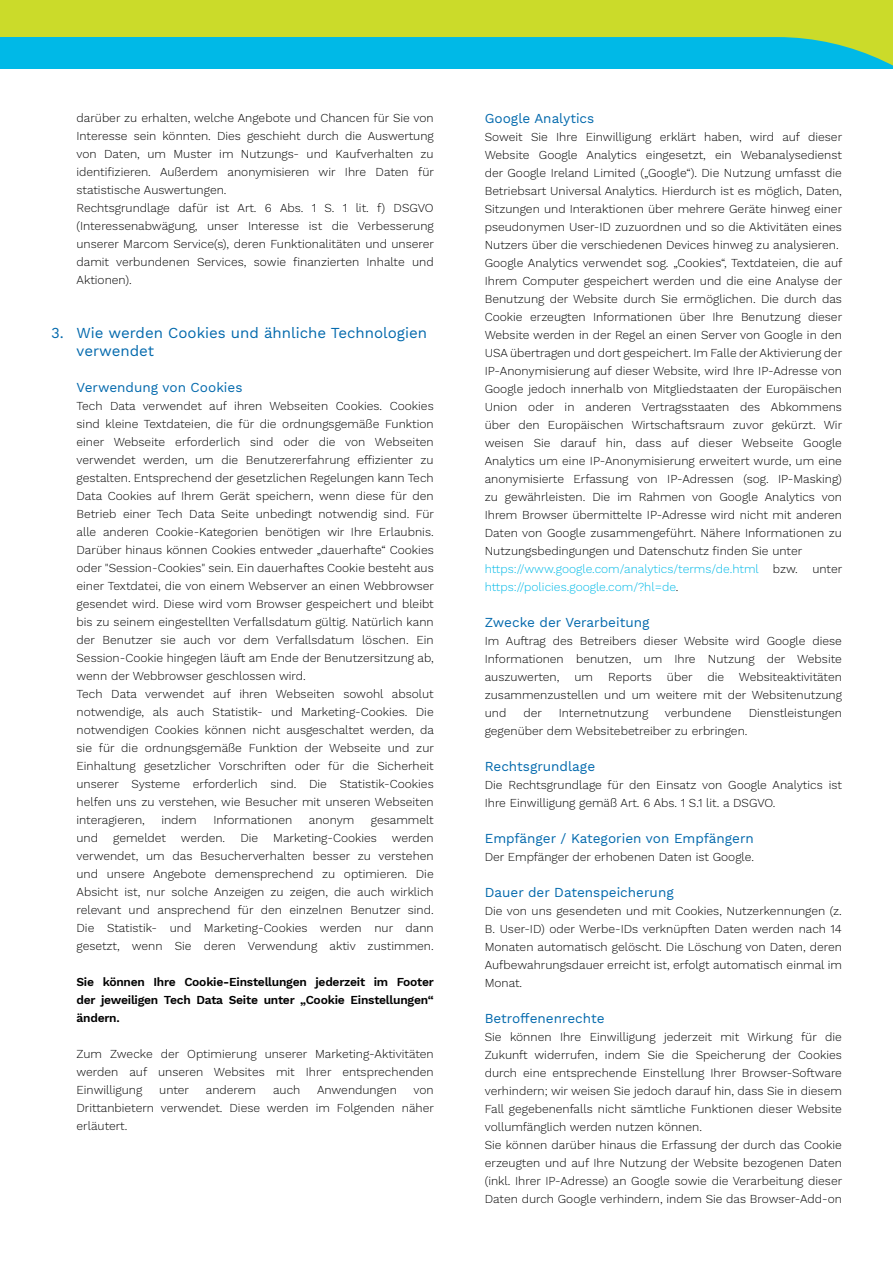
<style>
.page{position:relative;width:893px;height:1263px;background:#fff}
.page>*{position:absolute;margin:0;border:0;box-sizing:border-box;transform-origin:0 0}
.t1{font:15px/18px "Work Sans";color:#0068ac}
.t2{font:13.5px "Work Sans";color:#0068ac}
.t3{font:300 12px/18px "Work Sans";color:#000;text-align:justify}
.t4{font:600 12px/18px "Work Sans";letter-spacing:-.02em;color:#000;text-align:justify}
.s1{color:#00b9e7}
</style>
<div class="page">
<div style="left:0;top:0;width:893px;height:37px;background:#cbdb2a"></div>
<div style="left:0;top:37px;width:893px;height:31px;background:#00b9e7"></div>
<p class="t3" style="left:77px;top:109px;width:359px;text-align:left">darüber zu erhalten, welche Angebote und Chancen für Sie von Interesse sein könnten. Dies geschieht durch die Auswertung von Daten, um Muster im Nutzungs- und Kaufverhalten zu identifizieren. Außerdem anonymisieren wir Ihre Daten für statistische Auswertungen.<br>Rechtsgrundlage dafür ist Art. 6 Abs. 1 S. 1 lit. f) DSGVO (Interessenabwägung, unser Interesse ist die Verbesserung unserer Marcom Service(s), deren Funktionalitäten und unserer damit verbundenen Services, sowie finanzierten Inhalte und Aktionen).</p>
<p class="t1" style="left:77px;top:324px;width:352px;text-indent:-26px">3. Wie werden Cookies und ähnliche Technologien verwendet</p>
<p class="t2" style="left:77px;top:379px;width:167px">Verwendung von Cookies</p>
<p class="t3" style="left:77px;top:397px;width:359px;text-align:left">Tech Data verwendet auf ihren Webseiten Cookies. Cookies sind kleine Textdateien, die für die ordnungsgemäße Funktion einer Webseite erforderlich sind oder die von Webseiten verwendet werden, um die Benutzererfahrung effizienter zu gestalten. Entsprechend der gesetzlichen Regelungen kann Tech Data Cookies auf Ihrem Gerät speichern, wenn diese für den Betrieb einer Tech Data Seite unbedingt notwendig sind. Für alle anderen Cookie-Kategorien benötigen wir Ihre Erlaubnis.<br>Darüber hinaus können Cookies entweder „dauerhafte“ Cookies oder "Session-Cookies" sein. Ein dauerhaftes Cookie besteht aus einer Textdatei, die von einem Webserver an einen Webbrowser gesendet wird. Diese wird vom Browser gespeichert und bleibt bis zu seinem eingestellten Verfallsdatum gültig. Natürlich kann der Benutzer sie auch vor dem Verfallsdatum löschen. Ein Session-Cookie hingegen läuft am Ende der Benutzersitzung ab, wenn der Webbrowser geschlossen wird.<br>Tech Data verwendet auf ihren Webseiten sowohl absolut notwendige, als auch Statistik- und Marketing-Cookies. Die notwendigen Cookies können nicht ausgeschaltet werden, da sie für die ordnungsgemäße Funktion der Webseite und zur Einhaltung gesetzlicher Vorschriften oder für die Sicherheit unserer Systeme erforderlich sind. Die Statistik-Cookies helfen uns zu verstehen, wie Besucher mit unseren Webseiten interagieren,</p>
<p class="t3" style="left:161px;top:811px;width:37px">indem</p>
<p class="t3" style="left:213px;top:811px;width:81px">Informationen</p>
<p class="t3" style="left:309px;top:811px;width:47px">anonym</p>
<p class="t3" style="left:371px;top:811px;width:64px">gesammelt</p>
<p class="t3" style="left:77px;top:829px;width:359px;text-indent:197px">Marketing-Cookies werden verwendet, um das Besucherverhalten besser zu verstehen und unsere Angebote demensprechend zu optimieren. Die Absicht ist, nur solche Anzeigen zu zeigen, die auch wirklich relevant und ansprechend für den einzelnen Benutzer sind.<br>Die Statistik- und Marketing-Cookies werden nur dann gesetzt, wenn Sie deren Verwendung aktiv zustimmen.</p>
<p class="t4" style="left:77px;top:973px;width:359px">Sie können Ihre Cookie-Einstellungen jederzeit im Footer der jeweiligen Tech Data Seite unter „Cookie Einstellungen“ ändern.</p>
<p class="t3" style="left:77px;top:1045px;width:359px">Zum Zwecke der Optimierung unserer Marketing-Aktivitäten werden auf unseren Websites mit Ihrer entsprechenden Einwilligung</p>
<p class="t3" style="left:77px;top:829px;width:23px">und</p>
<p class="t3" style="left:113px;top:829px;width:114px">gemeldet werden.</p>
<p class="t3" style="left:240px;top:829px;width:19px">Die</p>
<p class="t3" style="left:159px;top:1081px;width:31px">unter</p>
<p class="t3" style="left:206px;top:1081px;width:52px">anderem</p>
<p class="t3" style="left:273px;top:1081px;width:29px">auch</p>
<p class="t3" style="left:317px;top:1081px;width:81px">Anwendungen</p>
<p class="t3" style="left:77px;top:1081px;width:359px;text-indent:337px">von Drittanbietern verwendet. Diese werden im Folgenden näher erläutert.</p>
<p class="t2" style="left:485px;top:111px;width:111px">Google Analytics</p>
<p class="t3" style="left:485px;top:129px;width:359px;text-align:left">Soweit Sie Ihre Einwilligung erklärt haben, wird auf dieser Website Google Analytics eingesetzt, ein Webanalysedienst der Google Ireland Limited („Google“). Die Nutzung umfasst die Betriebsart Universal Analytics. Hierdurch ist es möglich, Daten, Sitzungen und Interaktionen über mehrere Geräte hinweg einer pseudonymen User-ID zuzuordnen und so die Aktivitäten eines Nutzers über die verschiedenen Devices hinweg zu analysieren.<br>Google Analytics verwendet sog. „Cookies“, Textdateien, die auf Ihrem Computer gespeichert werden und die eine Analyse der Benutzung der Website durch Sie ermöglichen. Die durch das Cookie erzeugten Informationen über Ihre Benutzung dieser Website werden in der Regel an einen Server von Google in den USA übertragen und dort gespeichert. Im Falle der Aktivierung der IP-Anonymisierung auf dieser Website, wird Ihre IP-Adresse von Google jedoch innerhalb von Mitgliedstaaten der Europäischen Union oder in anderen Vertragsstaaten des Abkommens über den Europäischen Wirtschaftsraum zuvor gekürzt. Wir weisen Sie darauf hin, dass auf dieser Webseite Google Analytics um eine IP-Anonymisierung erweitert wurde, um eine anonymisierte Erfassung von IP-Adressen (sog. IP-Masking) zu gewährleisten. Die im Rahmen von Google Analytics von Ihrem Browser übermittelte IP-Adresse wird nicht mit anderen Daten von Google zusammengeführt. Nähere Informationen zu Nutzungsbedingungen und Datenschutz finden Sie unter <span class="s1">https://www.google.com/analytics/terms/de.html</span> bzw. unter <span class="s1">https://policies.google.com/?hl=de</span>.</p>
<p class="t2" style="left:485px;top:615px;width:166px">Zwecke der Verarbeitung</p>
<p class="t3" style="left:485px;top:633px;width:359px">Im Auftrag des Betreibers dieser Website wird Google diese Informationen benutzen, um Ihre Nutzung der Website auszuwerten,</p>
<p class="t3" style="left:485px;top:669px;width:359px;text-indent:182px">über die Websiteaktivitäten zusammenzustellen und um weitere mit der Websitenutzung und</p>
<p class="t3" style="left:574px;top:669px;width:20px">um</p>
<p class="t3" style="left:608px;top:669px;width:45px">Reports</p>
<p class="t3" style="left:523px;top:705px;width:20px">der</p>
<p class="t3" style="left:559px;top:705px;width:91px">Internetnutzung</p>
<p class="t3" style="left:665px;top:705px;width:68px">verbundene</p>
<p class="t3" style="left:749px;top:705px;width:95px">Dienstleistungen</p>
<p class="t3" style="left:485px;top:723px;width:264px">gegenüber dem Websitebetreiber zu erbringen.</p>
<p class="t2" style="left:485px;top:759px;width:112px">Rechtsgrundlage</p>
<p class="t3" style="left:485px;top:777px;width:359px">Die Rechtsgrundlage für den Einsatz von Google Analytics ist<br>Ihre Einwilligung gemäß Art. 6 Abs. 1 S.1 lit. a DSGVO.</p>
<p class="t2" style="left:485px;top:831px;width:271px">Empfänger / Kategorien von Empfängern</p>
<p class="t3" style="left:485px;top:849px;width:271px">Der Empfänger der erhobenen Daten ist Google.</p>
<p class="t2" style="left:485px;top:885px;width:190px">Dauer der Datenspeicherung</p>
<p class="t3" style="left:485px;top:903px;width:359px">Die von uns gesendeten und mit Cookies, Nutzerkennungen (z.<br>B. User-ID) oder Werbe-IDs verknüpften Daten werden nach 14<br>Monaten automatisch gelöscht. Die Löschung von Daten, deren Aufbewahrungsdauer erreicht ist, erfolgt automatisch einmal im Monat.</p>
<p class="t2" style="left:485px;top:1011px;width:121px">Betroffenenrechte</p>
<p class="t3" style="left:485px;top:1029px;width:359px;text-align:left">Sie können Ihre Einwilligung jederzeit mit Wirkung für die Zukunft widerrufen, indem Sie die Speicherung der Cookies durch eine entsprechende Einstellung Ihrer Browser-Software verhindern; wir weisen Sie jedoch darauf hin, dass Sie in diesem Fall gegebenenfalls nicht sämtliche Funktionen dieser Website vollumfänglich werden nutzen können.<br>Sie können darüber hinaus die Erfassung der durch das Cookie erzeugten und auf Ihre Nutzung der Website bezogenen Daten (inkl. Ihrer IP-Adresse) an Google sowie die Verarbeitung dieser Daten durch Google verhindern, indem Sie das Browser-Add-on</p>
</div>
